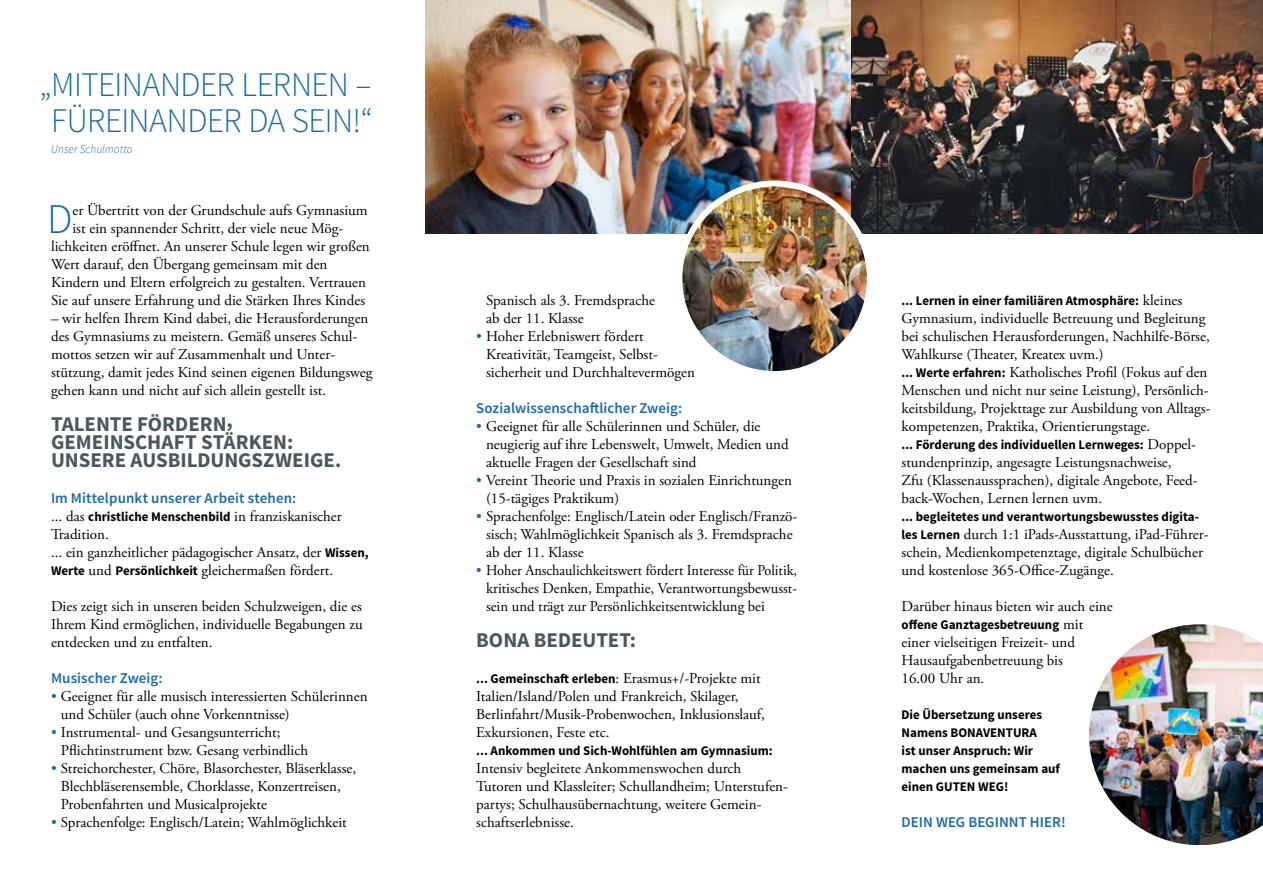
<style>
.page{position:relative;width:1263px;height:893px;background:#fff}
.page>*{position:absolute;margin:0;border:0;box-sizing:border-box;transform-origin:0 0}
.t1{font:300 42.3px "Source Sans Pro";color:#1a68ab}
.t2{font:300 34.5px/36px "Source Sans Pro";letter-spacing:-.015em;color:#1a68ab;text-align:center}
.t3{font:700 21px/18px "Source Sans Pro";color:#4b575c}
.t4{font:15px/18px "Adobe Garamond Pro";color:#000}
.t5{font:15px/18px "Adobe Garamond Pro";color:#000;text-align:justify;scale:.95 1}
.t6{font:600 15px "Source Sans Pro";letter-spacing:.005em;color:#1a68ab}
.t7{font:700 13.2px/18px "Source Sans Pro";color:#000}
.t8{font:italic 300 12px "Source Sans Pro";letter-spacing:.005em;color:#1a68ab;scale:.95 1}
.s1{font-size:20.1px}
.s2{font-family:"Source Sans Pro";font-weight:700;font-size:13.2px}
.s3{color:#1a68ab}
.s4{font-family:"Adobe Garamond Pro";font-weight:400;font-size:15px}
</style>
<div class="page">
<img style="left:850px;top:0;width:413px;height:233px">
<img style="left:425px;top:0;width:425px;height:233px">
<img style="left:679px;top:183px;width:191px;height:191px;border-radius:95px">
<div style="left:676px;top:180px;width:197px;height:197px;border:6px solid #fff;border-radius:50%"></div>
<img style="left:1089px;top:624px;width:174px;height:221px">
<h2 class="t2" style="left:39px;top:67px;width:335px">„MITEINANDER LERNEN –<br>FÜREINANDER DA SEIN!“</h2>
<p class="t8" style="left:51px;top:142px;width:87px">Unser Schulmotto</p>
<h1 class="t1" style="left:47px;top:193px;width:27px">D</h1>
<p class="t4" style="left:72px;top:202px;width:297px">er Übertritt von der Grundschule aufs Gymnasium</p>
<p class="t4" style="left:72px;top:220px;width:271px">ist ein spannender Schritt, der viele neue Mög-</p>
<p class="t4" style="left:51px;top:238px;width:320px">lichkeiten eröffnet. An unserer Schule legen wir großen</p>
<p class="t4" style="left:51px;top:256px;width:278px">Wert darauf, den Übergang gemeinsam mit den</p>
<p class="t4" style="left:51px;top:274px;width:317px">Kindern und Eltern erfolgreich zu gestalten. Vertrauen</p>
<p class="t4" style="left:51px;top:292px;width:316px">Sie auf unsere Erfahrung und die Stärken Ihres Kindes</p>
<p class="t4" style="left:51px;top:310px;width:323px">– wir helfen Ihrem Kind dabei, die Herausforderungen des Gymnasiums zu meistern. Gemäß unseres Schul&shy;mottos setzen wir auf Zusammenhalt und Unter&shy;stützung, damit jedes Kind seinen eigenen Bildungsweg gehen kann und nicht auf sich allein gestellt ist.</p>
<h3 class="t3" style="left:51px;top:416px;width:292px">TALENTE F<span class="s1">Ö</span>RDERN,<br>GEMEINSCHAFT ST<span class="s1">Ä</span>RKEN:<br>UNSERE AUSBILDUNGSZWEIGE.</h3>
<p class="t6" style="left:51px;top:489px;width:247px">Im Mittelpunkt unserer Arbeit stehen:</p>
<p class="t4" style="left:51px;top:508px;width:319px">... das <span class="s2">christliche Menschenbild</span> in franziskanischer Tradition.<br>... ein ganzheitlicher pädagogischer Ansatz, der <span class="s2">Wissen, Werte</span> und <span class="s2">Persönlichkeit</span> gleichermaßen fördert.</p>
<p class="t4" style="left:51px;top:598px;width:313px;text-align:justify">Dies zeigt sich in unseren beiden Schulzweigen, die es Ihrem Kind ermöglichen, individuelle Begabungen zu entdecken und zu entfalten.</p>
<p class="t6" style="left:51px;top:669px;width:113px">Musischer Zweig:</p>
<p class="t4" style="left:61px;top:688px;width:308px;text-indent:-10px"><span class="s3">•</span> Geeignet für alle musisch interessierten Schülerinnen und Schüler (auch ohne Vorkenntnisse)</p>
<p class="t4" style="left:61px;top:724px;width:249px;text-indent:-10px"><span class="s3">•</span> Instrumental- und Gesangsunterricht;<br>Pflichtinstrument bzw. Gesang verbindlich</p>
<p class="t4" style="left:61px;top:760px;width:297px;text-indent:-10px"><span class="s3">•</span> Streichorchester, Chöre, Blasorchester, Bläserklasse,<br>Blechbläserensemble, Chorklasse, Konzertreisen,<br>Probenfahrten und Musicalprojekte</p>
<p class="t4" style="left:51px;top:814px;width:297px"><span class="s3">•</span> Sprachenfolge: Englisch/Latein; Wahlmöglichkeit</p>
<p class="t4" style="left:486px;top:292px;width:170px">Spanisch als 3. Fremdsprache ab der 11. Klasse</p>
<p class="t4" style="left:486px;top:328px;width:210px;text-indent:-10px"><span class="s3">•</span> Hoher Erlebniswert fördert<br>Kreativität, Teamgeist, Selbst&shy;sicherheit und Durchhaltevermögen</p>
<p class="t6" style="left:476px;top:399px;width:207px">Sozialwissenschaftlicher Zweig:</p>
<p class="t4" style="left:486px;top:418px;width:304px;text-indent:-10px"><span class="s3">•</span> Geeignet für alle Schülerinnen und Schüler, die neugierig auf ihre Lebenswelt, Umwelt, Medien und aktuelle Fragen der Gesellschaft sind</p>
<p class="t4" style="left:486px;top:472px;width:307px;text-indent:-10px"><span class="s3">•</span> Vereint Theorie und Praxis in sozialen Einrichtungen (15-tägiges Praktikum)</p>
<p class="t4" style="left:486px;top:508px;width:313px;text-indent:-10px"><span class="s3">•</span> Sprachenfolge: Englisch/Latein oder Englisch/Franzö&shy;sisch; Wahlmöglichkeit Spanisch als 3. Fremdsprache ab der 11. Klasse</p>
<p class="t5" style="left:486px;top:562px;width:329px;text-indent:-10px"><span class="s3">•</span> Hoher Anschaulichkeitswert fördert Interesse für Politik, kritisches Denken, Empathie, Verantwortungsbewusst&shy;sein und trägt zur Persönlichkeitsentwicklung bei</p>
<h3 class="t3" style="left:476px;top:632px;width:161px">BONA BEDEUTET:</h3>
<p class="t7" style="left:476px;top:670px;width:286px">... Gemeinschaft erleben<span class="s4">: Erasmus+/-Projekte mit</span></p>
<p class="t4" style="left:476px;top:688px;width:290px">Italien/Island/Polen und Frankreich, Skilager,<br>Berlinfahrt/Musik-Probenwochen, Inklusionslauf,<br>Exkursionen, Feste etc.</p>
<p class="t7" style="left:476px;top:742px;width:298px">... Ankommen und Sich-Wohlfühlen am Gymnasium:</p>
<p class="t4" style="left:476px;top:760px;width:313px">Intensiv begleitete Ankommenswochen durch Tutoren und Klassleiter; Schullandheim; Unterstufen&shy;partys; Schulhausübernachtung, weitere Gemein&shy;schaftserlebnisse.</p>
<p class="t7" style="left:901px;top:292px;width:282px">... Lernen in einer familiären Atmosphäre: <span class="s4">kleines</span></p>
<p class="t4" style="left:901px;top:310px;width:310px">Gymnasium, individuelle Betreuung und Begleitung bei schulischen Herausforderungen, Nachhilfe-Börse, Wahlkurse (Theater, Kreatex uvm.)<br><span class="s2">... Werte erfahren:</span> Katholisches Profil (Fokus auf den Menschen und nicht nur seine Leistung), Persönlich&shy;keitsbildung, Projekttage zur Ausbildung von Alltags&shy;kompetenzen, Praktika, Orientierungstage.</p>
<p class="t7" style="left:901px;top:436px;width:296px">... Förderung des individuellen Lernweges: <span class="s4">Doppel-</span></p>
<p class="t4" style="left:901px;top:454px;width:298px">stundenprinzip, angesagte Leistungsnachweise,<br>Zfu (Klassenaussprachen), digitale Angebote, Feed&shy;back-Wochen, Lernen lernen uvm.</p>
<p class="t7" style="left:901px;top:508px;width:299px">... begleitetes und verantwortungsbewusstes digita-</p>
<p class="t4" style="left:901px;top:526px;width:309px"><span class="s2">les Lernen</span> durch 1:1 iPads-Ausstattung, iPad-Führer&shy;schein, Medienkompetenztage, digitale Schulbücher und kostenlose 365-Office-Zugänge.</p>
<p class="t4" style="left:901px;top:598px;width:213px">Darüber hinaus bieten wir auch eine</p>
<p class="t7" style="left:901px;top:616px;width:183px">offene Ganztagesbetreuung <span class="s4">mit</span></p>
<p class="t4" style="left:901px;top:634px;width:175px">einer vielseitigen Freizeit- und<br>Hausaufgabenbetreuung bis<br>16.00 Uhr an.</p>
<p class="t7" style="left:901px;top:706px;width:160px">Die Übersetzung unseres<br>Namens BONAVENTURA<br>ist unser Anspruch: Wir machen uns gemeinsam auf einen GUTEN WEG!</p>
<p class="t6" style="left:901px;top:813px;width:166px">DEIN WEG BEGINNT HIER!</p>
</div>
